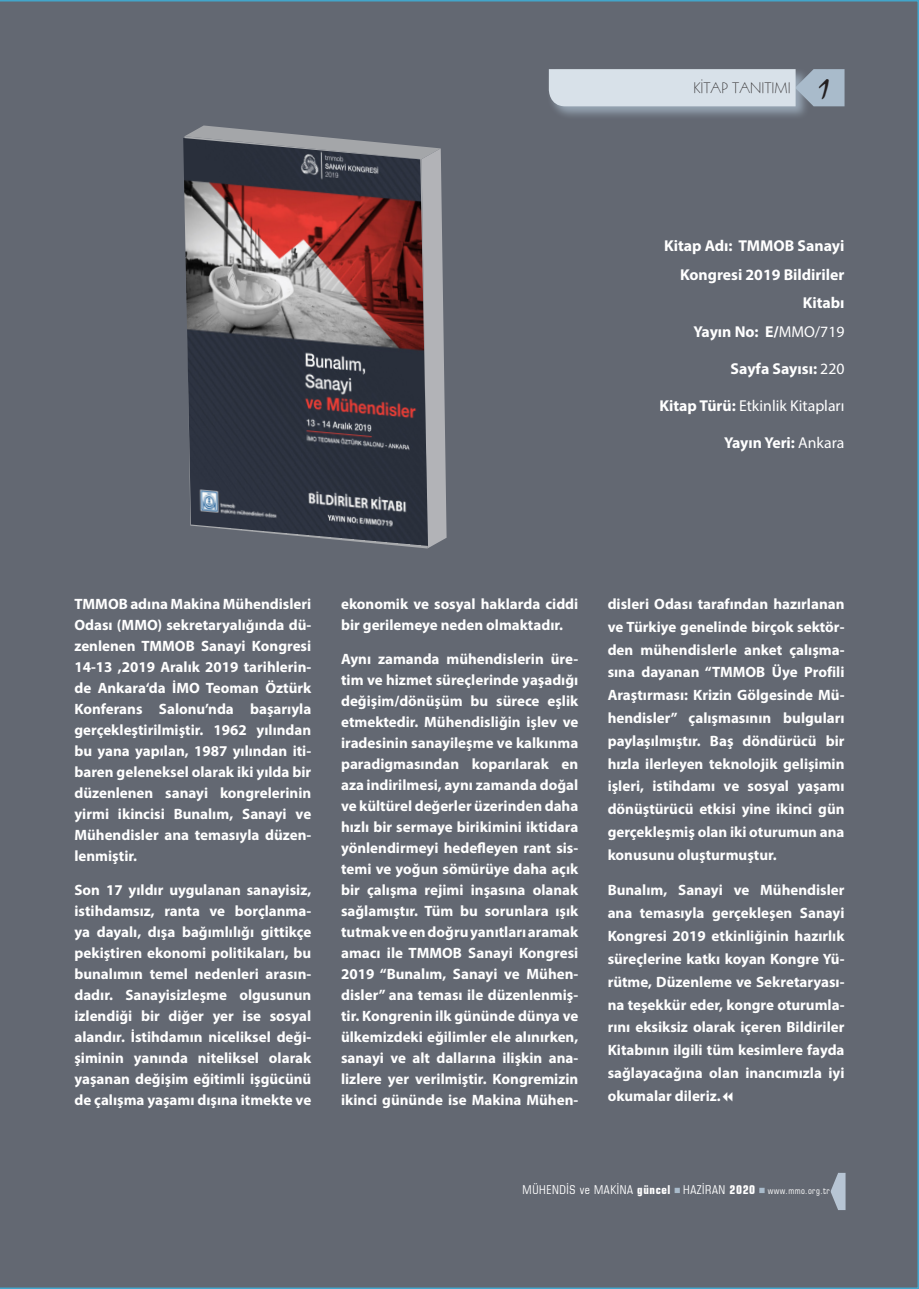
<style>
.page{position:relative;width:919px;height:1289px;background:#fff}
.page>*{position:absolute;margin:0;border:0;box-sizing:border-box;transform-origin:0 0}
.kosemetin{font:700 15.75px/28.5px "Myriad Pro";color:#fff;text-align:right}
.kosemetin-2{font:15.75px "Myriad Pro";color:#fff}
.kosemetin-3{font:700 15px/21px "Myriad Pro";color:#fff;text-align:justify}
.t1{font:15px "Geometric 231 BT Light C";color:#231f20}
.t2{font:condensed 12px "Square 721 BT";letter-spacing:.05em;color:#fff}
.s1{font-family:"TR Mystical Plain";font-size:27px}
.s2{font-weight:400}
.s3{font-weight:700}
.s4{font-size:9px}
</style>
<div class="page">
<div style="left:0;top:0;width:918px;height:1288px;background:#636872"></div>
<div style="left:546px;top:67px;width:263px;height:53px;background:#a9bbcb;opacity:.75"></div>
<svg style="left:549px;top:69px;width:295px;height:37px;background:#ced8e1"></svg>
<svg style="left:830px;top:1172px;width:15px;height:37px"></svg>
<svg style="left:184px;top:125px;width:262px;height:423px;background:#95979d"></svg>
<img style="left:183px;top:138px;width:245px;height:408px">
<svg style="left:674px;top:1187px;width:6px;height:6px"></svg>
<svg style="left:759px;top:1187px;width:5px;height:6px"></svg>
<svg style="left:722px;top:1091px;width:10px;height:10px"></svg>
<p class="t1" style="left:693px;top:79px;width:137px">KİTAP TANITIMI <span class="s1">1</span></p>
<p class="kosemetin" style="left:664px;top:231px;width:182px">Kitap Adı: TMMOB Sanayi<br>Kongresi 2019 Bildiriler<br>Kitabı</p>
<p class="kosemetin" style="left:693px;top:316px;width:152px">Yayın No: E/<span class="s2">MMO/719</span></p>
<p class="kosemetin" style="left:730px;top:353px;width:115px">Sayfa Sayısı: <span class="s2">220</span></p>
<p class="kosemetin-2" style="left:659px;top:396px;width:186px"><span class="s3">Kitap Türü:</span> Etkinlik Kitapları</p>
<p class="kosemetin" style="left:724px;top:427px;width:122px">Yayın Yeri: <span class="s2">Ankara</span></p>
<p class="kosemetin-3" style="left:74px;top:593px;width:238px">TMMOB adına Makina Mühendisleri Odası (MMO) sekretaryalığında dü&shy;zenlenen TMMOB Sanayi Kongresi 14-13 ,2019 Aralık 2019 tarihlerin&shy;de Ankara‘da İMO Teoman Öztürk Konferans Salonu’nda başarıyla gerçekleştirilmiştir. 1962 yılından bu yana yapılan, 1987 yılından iti&shy;baren geleneksel olarak iki yılda bir düzenlenen sanayi kongrelerinin yirmi ikincisi Bunalım, Sanayi ve Mühendisler ana temasıyla düzen&shy;lenmiştir.</p>
<p class="kosemetin-3" style="left:74px;top:878px;width:238px">Son 17 yıldır uygulanan sanayisiz, istihdamsız, ranta ve borçlanma&shy;ya dayalı, dışa bağımlılığı gittikçe pekiştiren ekonomi politikaları, bu bunalımın temel nedenleri arasın&shy;dadır. Sanayisizleşme olgusunun izlendiği bir diğer yer ise sosyal alandır. İstihdamın niceliksel deği&shy;şiminin yanında niteliksel olarak yaşanan değişim eğitimli işgücünü de çalışma yaşamı dışına itmekte ve</p>
<p class="kosemetin-3" style="left:341px;top:593px;width:239px">ekonomik ve sosyal haklarda ciddi bir gerilemeye neden olmaktadır.</p>
<p class="kosemetin-3" style="left:341px;top:647px;width:239px">Aynı zamanda mühendislerin üre&shy;tim ve hizmet süreçlerinde yaşadığı değişim/dönüşüm bu sürece eşlik etmektedir. Mühendisliğin işlev ve iradesinin sanayileşme ve kalkınma paradigmasından koparılarak en aza indirilmesi, aynı zamanda doğal ve kültürel değerler üzerinden daha hızlı bir sermaye birikimini iktidara yönlendirmeyi hedefleyen rant sis&shy;temi ve yoğun sömürüye daha açık bir çalışma rejimi inşasına olanak sağlamıştır. Tüm bu sorunlara ışık tutmak ve en doğru yanıtları aramak amacı ile TMMOB Sanayi Kongresi 2019 “Bunalım, Sanayi ve Mühen&shy;disler” ana teması ile düzenlenmiş&shy;tir. Kongrenin ilk gününde dünya ve ülkemizdeki eğilimler ele alınırken, sanayi ve alt dallarına ilişkin ana&shy;lizlere yer verilmiştir. Kongremizin ikinci gününde ise Makina Mühen-</p>
<p class="kosemetin-3" style="left:607px;top:592px;width:238px;line-height:22.8px">disleri Odası tarafından hazırlanan ve Türkiye genelinde birçok sektör&shy;den mühendislerle anket çalışma&shy;sına dayanan “TMMOB Üye Profili Araştırması: Krizin Gölgesinde Mü&shy;hendisler” çalışmasının bulguları paylaşılmıştır. Baş döndürücü bir hızla ilerleyen teknolojik gelişimin işleri, istihdamı ve sosyal yaşamı dönüştürücü etkisi yine ikinci gün gerçekleşmiş olan iki oturumun ana konusunu oluşturmuştur.</p>
<p class="kosemetin-3" style="left:607px;top:878px;width:238px;line-height:22.8px">Bunalım, Sanayi ve Mühendisler ana temasıyla gerçekleşen Sanayi Kongresi 2019 etkinliğinin hazırlık süreçlerine katkı koyan Kongre Yü&shy;rütme, Düzenleme ve Sekretaryası&shy;na teşekkür eder, kongre oturumla&shy;rını eksiksiz olarak içeren Bildiriler Kitabının ilgili tüm kesimlere fayda sağlayacağına olan inancımızla iyi okumalar dileriz.</p>
<p class="t2" style="left:522px;top:1182px;width:308px">MÜHENDİS ve MAKİNA <span class="s3">güncel</span> HAZİRAN <span class="s3">2020</span> <span class="s4">www.mmo.org.tr</span></p>
</div>
